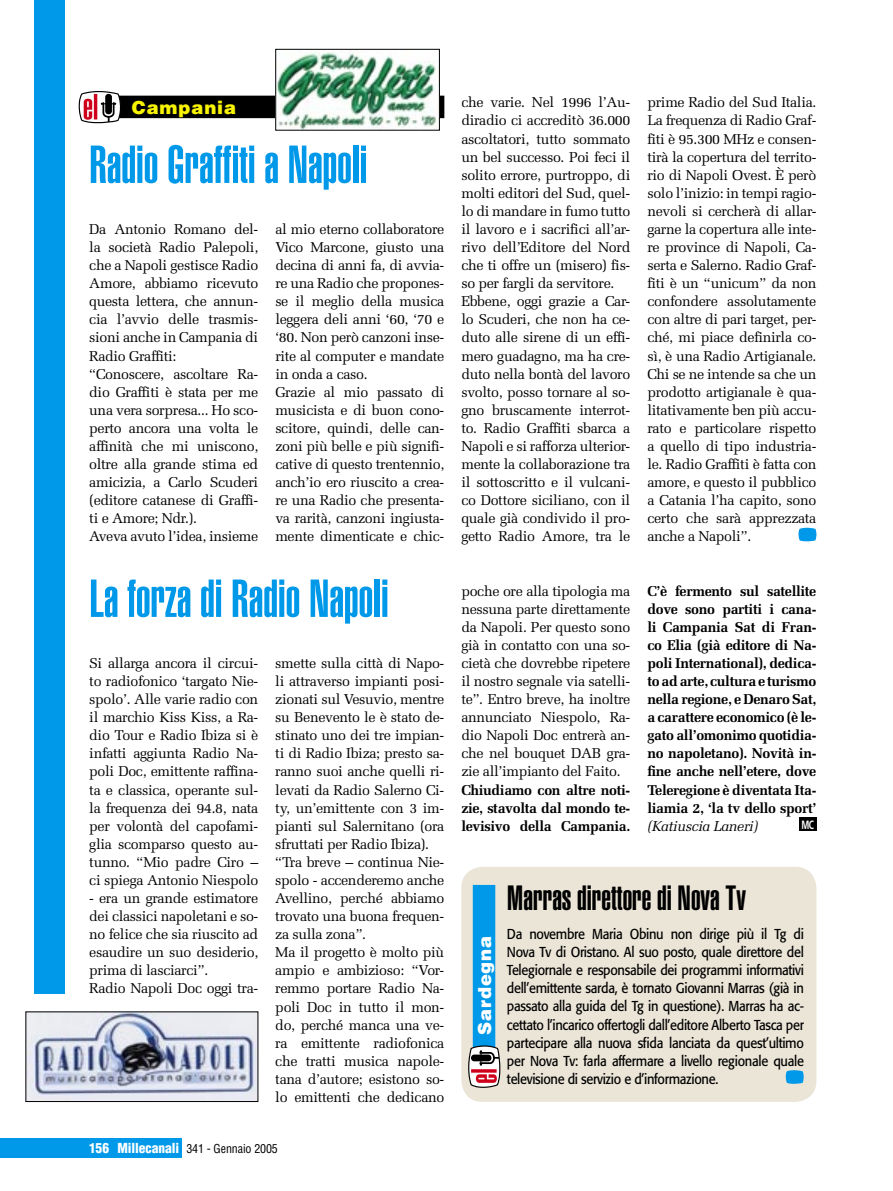
<style>
.page{position:relative;width:893px;height:1191px;background:#fff}
.page>*{position:absolute;margin:0;border:0;box-sizing:border-box;transform-origin:0 0}
.t1{font:900 extra-condensed 52.5px "Helvetica";color:#0099e9}
.t2{font:900 extra-condensed 34.5px "Helvetica";color:#000}
.t3{font:900 18px "Helvetica";letter-spacing:.05em;color:#f8f300}
.t4{font:900 18px "Helvetica";letter-spacing:.05em;color:#fff}
.t5{font:14.25px/18.1px "Melior";letter-spacing:-.025em;color:#000}
.t6{font:14.25px/18.1px "Formata";letter-spacing:-.025em;color:#000;text-align:justify;scale:.9 1}
.t7{font:700 14.25px/18.1px "Melior";letter-spacing:-.025em;color:#000;text-align:justify}
.t8{font:italic 14.25px "Melior";letter-spacing:-.025em;color:#000}
.t9{font:condensed 12px "Helvetica";letter-spacing:-.01em;color:#000}
.t10{font:700 12px "Frutiger";color:#fff;scale:.7 1}
.s1{font-weight:900;font-size:13.5px;color:#fff}
</style>
<div class="page">
<div style="left:0;top:1138px;width:182px;height:19px;background:#0099e9"></div>
<div style="left:34px;top:0;width:30px;height:993px;background:#0099e9"></div>
<div style="left:89px;top:96px;width:355px;height:22px;background:#000"></div>
<svg style="left:79px;top:91px;width:42px;height:32px"></svg>
<img style="left:277px;top:51px;width:161px;height:78px">
<div style="left:275px;top:49px;width:165px;height:82px;border:1px solid #000"></div>
<div style="left:461px;top:867px;width:355px;height:234px;background:#ebe5d7"></div>
<div style="left:473px;top:885px;width:22px;height:192px;background:#0099e9"></div>
<svg style="left:467px;top:1045px;width:33px;height:42px"></svg>
<img style="left:27px;top:1013px;width:229px;height:86px">
<svg style="left:798px;top:527px;width:19px;height:14px"></svg>
<div style="left:799px;top:817px;width:17px;height:13px;background:#000"></div>
<svg style="left:786px;top:1070px;width:18px;height:13px"></svg>
<p class="t3" style="left:132px;top:96px;width:106px">Campania</p>
<h1 class="t1" style="left:89px;top:134px;width:280px">Radio Graffiti a Napoli</h1>
<p class="t5" style="left:89px;top:220px;width:171px">Da Antonio Romano del&shy;la società Radio Palepoli, che a Napoli gestisce Radio<br>Amore, abbiamo ricevuto questa lettera, che annun&shy;cia l’avvio delle trasmis&shy;sioni anche in Campania di<br>Radio Graffiti:<br>“Conoscere, ascoltare Ra&shy;dio Graffiti è stata per me una vera sorpresa... Ho sco&shy;perto ancora una volta le affinità che mi uniscono, oltre alla grande stima ed amicizia, a Carlo Scuderi (editore catanese di Graffi&shy;ti e Amore; Ndr.).<br>Aveva avuto l’idea, insieme</p>
<p class="t5" style="left:275px;top:220px;width:171px">al mio eterno collaboratore<br>Vico Marcone, giusto una decina di anni fa, di avvia&shy;re una Radio che propones&shy;se il meglio della musica leggera deli anni ‘60, ‘70 e ‘80. Non però canzoni inse&shy;rite al computer e mandate in onda a caso.<br>Grazie al mio passato di musicista e di buon cono&shy;scitore, quindi, delle can&shy;zoni più belle e più signifi&shy;cative di questo trentennio, anch’io ero riuscito a crea&shy;re una Radio che presenta&shy;va rarità, canzoni ingiusta&shy;mente dimenticate e chic-</p>
<h1 class="t1" style="left:89px;top:568px;width:301px">La forza di Radio Napoli</h1>
<p class="t5" style="left:89px;top:654px;width:171px;text-align:justify">Si allarga ancora il circui&shy;to radiofonico ‘targato Nie&shy;spolo’. Alle varie radio con il marchio Kiss Kiss, a Ra&shy;dio Tour e Radio Ibiza si è infatti aggiunta Radio Na&shy;poli Doc, emittente raffina&shy;ta e classica, operante sul&shy;la frequenza dei 94.8, nata per volontà del capofami&shy;glia scomparso questo au&shy;tunno. “Mio padre Ciro – ci spiega Antonio Niespolo</p>
<p class="t5" style="left:89px;top:889px;width:171px">- era un grande estimatore dei classici napoletani e so&shy;no felice che sia riuscito ad esaudire un suo desiderio, prima di lasciarci”.<br>Radio Napoli Doc oggi tra-</p>
<p class="t5" style="left:275px;top:654px;width:171px">smette sulla città di Napo&shy;li attraverso impianti posi&shy;zionati sul Vesuvio, mentre su Benevento le è stato de&shy;stinato uno dei tre impian&shy;ti di Radio Ibiza; presto sa&shy;ranno suoi anche quelli ri&shy;levati da Radio Salerno Ci&shy;ty, un’emittente con 3 im&shy;pianti sul Salernitano (ora sfruttati per Radio Ibiza). “Tra breve – continua Nie&shy;spolo - accenderemo anche<br>Avellino, perché abbiamo trovato una buona frequen&shy;za sulla zona”.<br>Ma il progetto è molto più ampio e ambizioso: “Vor&shy;remmo portare Radio Na&shy;poli Doc in tutto il mon&shy;do, perché manca una ve&shy;ra emittente radiofonica che tratti musica napole&shy;tana d’autore; esistono so&shy;lo emittenti che dedicano</p>
<p class="t9" style="left:89px;top:1141px;width:190px"><span class="s1">156 Millecanali</span> 341 - Gennaio 2005</p>
<p class="t5" style="left:461px;top:93px;width:171px">che varie. Nel 1996 l’Au&shy;diradio ci accreditò 36.000 ascoltatori, tutto sommato un bel successo. Poi feci il solito errore, purtroppo, di molti editori del Sud, quel&shy;lo di mandare in fumo tutto il lavoro e i sacrifici all’ar&shy;rivo dell’Editore del Nord che ti offre un (misero) fis&shy;so per fargli da servitore.<br>Ebbene, oggi grazie a Car&shy;lo Scuderi, che non ha ce&shy;duto alle sirene di un effi&shy;mero guadagno, ma ha cre&shy;duto nella bontà del lavoro svolto, posso tornare al so&shy;gno bruscamente interrot&shy;to. Radio Graffiti sbarca a<br>Napoli e si rafforza ulterior&shy;mente la collaborazione tra il sottoscritto e il vulcani&shy;co Dottore siciliano, con il quale già condivido il pro&shy;getto Radio Amore, tra le</p>
<p class="t5" style="left:647px;top:93px;width:171px;text-align:justify">prime Radio del Sud Italia.<br>La frequenza di Radio Graf&shy;fiti è 95.300 MHz e consen&shy;tirà la copertura del territo&shy;rio di Napoli Ovest. È però solo l’inizio: in tempi ragio&shy;nevoli si cercherà di allar&shy;garne la copertura alle inte&shy;re province di Napoli, Ca&shy;serta e Salerno. Radio Graf&shy;fiti è un “unicum” da non confondere assolutamente con altre di pari target, per&shy;ché, mi piace definirla co&shy;sì, è una Radio Artigianale.<br>Chi se ne intende sa che un prodotto artigianale è qua&shy;litativamente ben più accu&shy;rato e particolare rispetto a quello di tipo industria&shy;le. Radio Graffiti è fatta con amore, e questo il pubblico a Catania l’ha capito, sono certo che sarà apprezzata anche a Napoli”.</p>
<p class="t5" style="left:461px;top:582px;width:171px;text-align:justify">poche ore alla tipologia ma nessuna parte direttamente da Napoli. Per questo sono già in contatto con una so&shy;cietà che dovrebbe ripetere il nostro segnale via satelli&shy;te”. Entro breve, ha inoltre annunciato Niespolo, Ra&shy;dio Napoli Doc entrerà an&shy;che nel bouquet DAB gra&shy;zie all’impianto del Faito.</p>
<p class="t7" style="left:461px;top:780px;width:171px">Chiudiamo con altre noti&shy;zie, stavolta dal mondo te&shy;levisivo della Campania.</p>
<p class="t7" style="left:647px;top:581px;width:171px">C’è fermento sul satellite dove sono partiti i cana&shy;li Campania Sat di Fran&shy;co Elia (già editore di Na&shy;poli International), dedica&shy;to ad arte, cultura e turismo nella regione, e Denaro Sat, a carattere economico (è le&shy;gato all’omonimo quotidia&shy;no napoletano). Novità in&shy;fine anche nell’etere, dove Teleregione è diventata Ita&shy;liamia 2, ‘la tv dello sport’</p>
<p class="t8" style="left:647px;top:817px;width:112px">(Katiuscia Laneri)</p>
<p class="t10" style="left:801px;top:817px;width:19px">MC</p>
<p class="t4" style="left:473px;top:1034px;width:101px;rotate:-90deg">Sardegna</p>
<h2 class="t2" style="left:507px;top:878px;width:240px">Marras direttore di Nova Tv</h2>
<p class="t6" style="left:507px;top:925px;width:331px">Da novembre Maria Obinu non dirige più il Tg di Nova Tv di Oristano. Al suo posto, quale direttore del Telegiornale e responsabile dei programmi informativi dell’emittente sarda, è tornato Giovanni Marras (già in passato alla guida del Tg in questione). Marras ha ac&shy;cettato l’incarico offertogli dall’editore Alberto Tasca per partecipare alla nuova sfida lanciata da quest’ultimo per Nova Tv: farla affermare a livello regionale quale televisione di servizio e d’informazione.</p>
</div>
